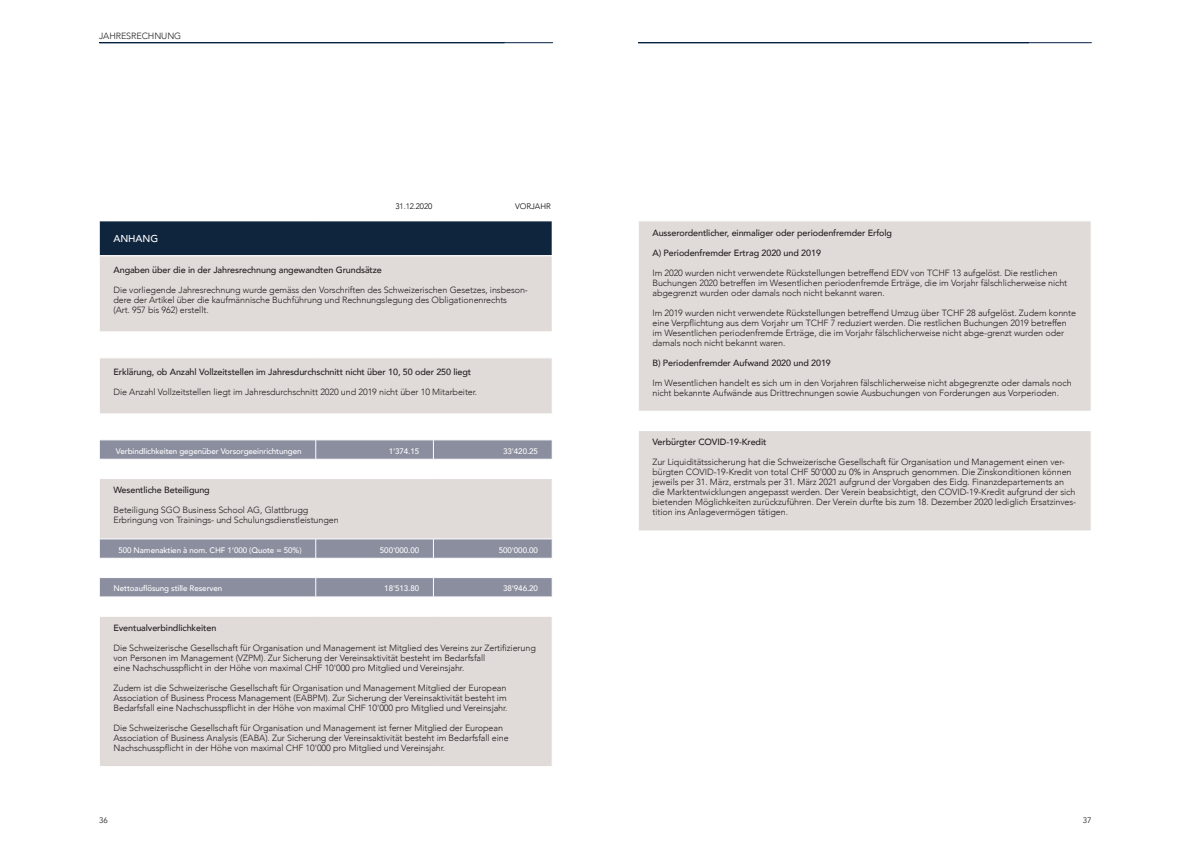
<style>
.page{position:relative;width:1191px;height:842px;background:#fff}
.page>*{position:absolute;margin:0;border:0;box-sizing:border-box;transform-origin:0 0}
.Table_text{font:500 10px "Avenir";letter-spacing:-.01em;color:#fff}
.Anhang{font:300 9px/10px "Avenir";letter-spacing:-.01em;color:#231f20}
.Table_text-2{font:500 9px "Avenir";letter-spacing:-.01em;color:#231f20}
.Anhang_Bold{font:500 9px "Avenir";letter-spacing:-.01em;color:#231f20}
.Lista_grassetto{font:500 8px "Avenir";letter-spacing:-.01em;color:#fff}
.Table_text-3{font:300 8px "Avenir";letter-spacing:-.01em;color:#000}
.t1{font:8px "Avenir";color:#231f20}
</style>
<div class="page">
<hr style="left:99px;top:43px;width:454px;height:1px;background:#032140">
<hr style="left:638px;top:43px;width:453px;height:1px;background:#032140">
<div style="left:639px;top:222px;width:452px;height:309px;background:#e0dbd8"></div>
<div style="left:638px;top:411px;width:453px;height:20px;background:#fff"></div>
<div style="left:99px;top:221px;width:453px;height:35px;background:#0f243d"></div>
<div style="left:99px;top:256px;width:453px;height:76px;background:#e0dbd8"></div>
<svg style="left:100px;top:359px;width:452px;height:407px;fill:#e0dbd8"></svg>
<svg style="left:100px;top:441px;width:452px;height:156px"></svg>
<hr style="left:99px;top:221px;width:217px;height:1px;background:#fff">
<hr style="left:99px;top:221px;width:1px;height:35px;background:#fff">
<hr style="left:316px;top:221px;width:117px;height:1px;background:#fff">
<hr style="left:433px;top:221px;width:119px;height:1px;background:#fff">
<hr style="left:99px;top:256px;width:217px;height:1px;background:#fff">
<hr style="left:99px;top:256px;width:1px;height:76px;background:#fff">
<hr style="left:316px;top:256px;width:117px;height:1px;background:#fff">
<hr style="left:433px;top:256px;width:119px;height:1px;background:#fff">
<hr style="left:99px;top:414px;width:217px;height:1px;background:#fff">
<hr style="left:316px;top:414px;width:117px;height:1px;background:#fff">
<hr style="left:433px;top:414px;width:119px;height:1px;background:#fff">
<hr style="left:99px;top:440px;width:217px;height:1px;background:#fff">
<hr style="left:316px;top:440px;width:117px;height:1px;background:#fff">
<svg style="left:315px;top:440px;width:1px;height:19px"></svg>
<hr style="left:433px;top:440px;width:119px;height:1px;background:#fff">
<svg style="left:433px;top:440px;width:1px;height:19px"></svg>
<hr style="left:99px;top:459px;width:217px;height:1px;background:#fff">
<svg style="left:99px;top:440px;width:1px;height:19px"></svg>
<hr style="left:316px;top:459px;width:117px;height:1px;background:#fff">
<hr style="left:433px;top:459px;width:119px;height:1px;background:#fff">
<hr style="left:99px;top:478px;width:217px;height:1px;background:#fff">
<hr style="left:316px;top:478px;width:117px;height:1px;background:#fff">
<hr style="left:433px;top:478px;width:119px;height:1px;background:#fff">
<hr style="left:99px;top:539px;width:217px;height:1px;background:#fff">
<hr style="left:316px;top:539px;width:117px;height:1px;background:#fff">
<svg style="left:315px;top:539px;width:1px;height:19px"></svg>
<hr style="left:433px;top:539px;width:119px;height:1px;background:#fff">
<svg style="left:433px;top:539px;width:1px;height:19px"></svg>
<hr style="left:99px;top:558px;width:217px;height:1px;background:#fff">
<hr style="left:316px;top:558px;width:117px;height:1px;background:#fff">
<hr style="left:433px;top:558px;width:119px;height:1px;background:#fff">
<hr style="left:99px;top:577px;width:217px;height:1px;background:#fff">
<hr style="left:316px;top:577px;width:117px;height:1px;background:#fff">
<svg style="left:315px;top:578px;width:1px;height:19px"></svg>
<hr style="left:433px;top:577px;width:119px;height:1px;background:#fff">
<svg style="left:433px;top:578px;width:1px;height:19px"></svg>
<hr style="left:99px;top:597px;width:217px;height:1px;background:#fff">
<svg style="left:99px;top:539px;width:1px;height:58px"></svg>
<hr style="left:316px;top:597px;width:117px;height:1px;background:#fff">
<hr style="left:433px;top:597px;width:119px;height:1px;background:#fff">
<hr style="left:99px;top:616px;width:217px;height:1px;background:#fff">
<hr style="left:316px;top:616px;width:117px;height:1px;background:#fff">
<hr style="left:433px;top:616px;width:119px;height:1px;background:#fff">
<p class="Anhang" style="left:99px;top:31px;width:84px">JAHRESRECHNUNG</p>
<p class="Table_text-3" style="left:395px;top:201px;width:38px">31.12.2020</p>
<p class="Table_text-3" style="left:515px;top:201px;width:37px">VORJAHR</p>
<p class="Table_text" style="left:113px;top:230px;width:46px">ANHANG</p>
<p class="Table_text-2" style="left:113px;top:262px;width:270px">Angaben über die in der Jahresrechnung angewandten Grundsätze</p>
<p class="Anhang" style="left:113px;top:285px;width:416px">Die vorliegende Jahresrechnung wurde gemäss den Vorschriften des Schweizerischen Gesetzes, insbeson&shy;dere der Artikel über die kaufmännische Buchführung und Rechnungslegung des Obligationenrechts</p>
<p class="Anhang" style="left:113px;top:305px;width:97px">(Art. 957 bis 962) erstellt.</p>
<p class="Table_text-2" style="left:113px;top:364px;width:359px">Erklärung, ob Anzahl Vollzeitstellen im Jahresdurchschnitt nicht über 10, 50 oder 250 liegt</p>
<p class="Anhang" style="left:113px;top:387px;width:365px">Die Anzahl Vollzeitstellen liegt im Jahresdurchschnitt 2020 und 2019 nicht über 10 Mitarbeiter.</p>
<p class="Lista_grassetto" style="left:116px;top:444px;width:187px">Verbindlichkeiten gegenüber Vorsorgeeinrichtungen</p>
<p class="Lista_grassetto" style="left:389px;top:444px;width:32px">1'374.15</p>
<p class="Lista_grassetto" style="left:503px;top:444px;width:36px">33'420.25</p>
<p class="Table_text-2" style="left:113px;top:482px;width:98px">Wesentliche Beteiligung</p>
<p class="Anhang" style="left:113px;top:505px;width:196px">Beteiligung SGO Business School AG, Glattbrugg</p>
<p class="Anhang" style="left:113px;top:515px;width:227px">Erbringung von Trainings- und Schulungsdienstleistungen</p>
<p class="Lista_grassetto" style="left:118px;top:543px;width:185px">500 Namenaktien à nom. CHF 1‘000 (Quote = 50%)</p>
<p class="Lista_grassetto" style="left:380px;top:543px;width:41px">500'000.00</p>
<p class="Lista_grassetto" style="left:499px;top:543px;width:41px">500'000.00</p>
<p class="Lista_grassetto" style="left:113px;top:581px;width:110px">Nettoauflösung stille Reserven</p>
<p class="Lista_grassetto" style="left:384px;top:581px;width:36px">18'513.80</p>
<p class="Lista_grassetto" style="left:503px;top:581px;width:36px">38'946.20</p>
<p class="Table_text-2" style="left:113px;top:620px;width:104px">Eventualverbindlichkeiten</p>
<p class="Anhang" style="left:113px;top:643px;width:424px">Die Schweizerische Gesellschaft für Organisation und Management ist Mitglied des Vereins zur Zertifizierung</p>
<p class="Anhang" style="left:113px;top:653px;width:373px">von Personen im Management (VZPM). Zur Sicherung der Vereinsaktivität besteht im Bedarfsfall</p>
<p class="Anhang" style="left:113px;top:663px;width:352px">eine Nachschusspflicht in der Höhe von maximal CHF 10'000 pro Mitglied und Vereinsjahr.</p>
<p class="Anhang" style="left:113px;top:683px;width:394px">Zudem ist die Schweizerische Gesellschaft für Organisation und Management Mitglied der European</p>
<p class="Anhang" style="left:113px;top:693px;width:395px">Association of Business Process Management (EABPM). Zur Sicherung der Vereinsaktivität besteht im</p>
<p class="Anhang" style="left:113px;top:703px;width:396px">Bedarfsfall eine Nachschusspflicht in der Höhe von maximal CHF 10'000 pro Mitglied und Vereinsjahr.</p>
<p class="Anhang" style="left:113px;top:723px;width:391px">Die Schweizerische Gesellschaft für Organisation und Management ist ferner Mitglied der European</p>
<p class="Anhang" style="left:113px;top:733px;width:397px">Association of Business Analysis (EABA). Zur Sicherung der Vereinsaktivität besteht im Bedarfsfall eine</p>
<p class="Anhang" style="left:113px;top:743px;width:333px">Nachschusspflicht in der Höhe von maximal CHF 10'000 pro Mitglied und Vereinsjahr.</p>
<p class="Table_text-2" style="left:652px;top:225px;width:241px">Ausserordentlicher, einmaliger oder periodenfremder Erfolg</p>
<p class="Anhang_Bold" style="left:652px;top:245px;width:170px">A) Periodenfremder Ertrag 2020 und 2019</p>
<p class="Anhang" style="left:652px;top:267px;width:416px">Im 2020 wurden nicht verwendete Rückstellungen betreffend EDV von TCHF 13 aufgelöst. Die restlichen<br>Buchungen 2020 betreffen im Wesentlichen periodenfremde Erträge, die im Vorjahr fälschlicherweise nicht abgegrenzt wurden oder damals noch nicht bekannt waren.</p>
<p class="Anhang" style="left:652px;top:307px;width:425px">Im 2019 wurden nicht verwendete Rückstellungen betreffend Umzug über TCHF 28 aufgelöst. Zudem konnte eine Verpflichtung aus dem Vorjahr um TCHF 7 reduziert werden. Die restlichen Buchungen 2019 betreffen im Wesentlichen periodenfremde Erträge, die im Vorjahr fälschlicherweise nicht abge-grenzt wurden oder damals noch nicht bekannt waren.</p>
<p class="Anhang_Bold" style="left:652px;top:355px;width:180px">B) Periodenfremder Aufwand 2020 und 2019</p>
<p class="Anhang" style="left:652px;top:377px;width:421px">Im Wesentlichen handelt es sich um in den Vorjahren fälschlicherweise nicht abgegrenzte oder damals noch nicht bekannte Aufwände aus Drittrechnungen sowie Ausbuchungen von Forderungen aus Vorperioden.</p>
<p class="Table_text-2" style="left:652px;top:434px;width:115px">Verbürgter COVID-19-Kredit</p>
<p class="Anhang" style="left:652px;top:457px;width:425px">Zur Liquiditätssicherung hat die Schweizerische Gesellschaft für Organisation und Management einen ver&shy;bürgten COVID-19-Kredit von total CHF 50'000 zu 0% in Anspruch genommen. Die Zinskonditionen können jeweils per 31. März, erstmals per 31. März 2021 aufgrund der Vorgaben des Eidg. Finanzdepartements an die Marktentwicklungen angepasst werden. Der Verein beabsichtigt, den COVID-19-Kredit aufgrund der sich bietenden Möglichkeiten zurückzuführen. Der Verein durfte bis zum 18. Dezember 2020 lediglich Ersatzinves&shy;tition ins Anlagevermögen tätigen.</p>
<p class="t1" style="left:99px;top:816px;width:10px">36</p>
<p class="t1" style="left:1083px;top:816px;width:10px">37</p>
</div>
